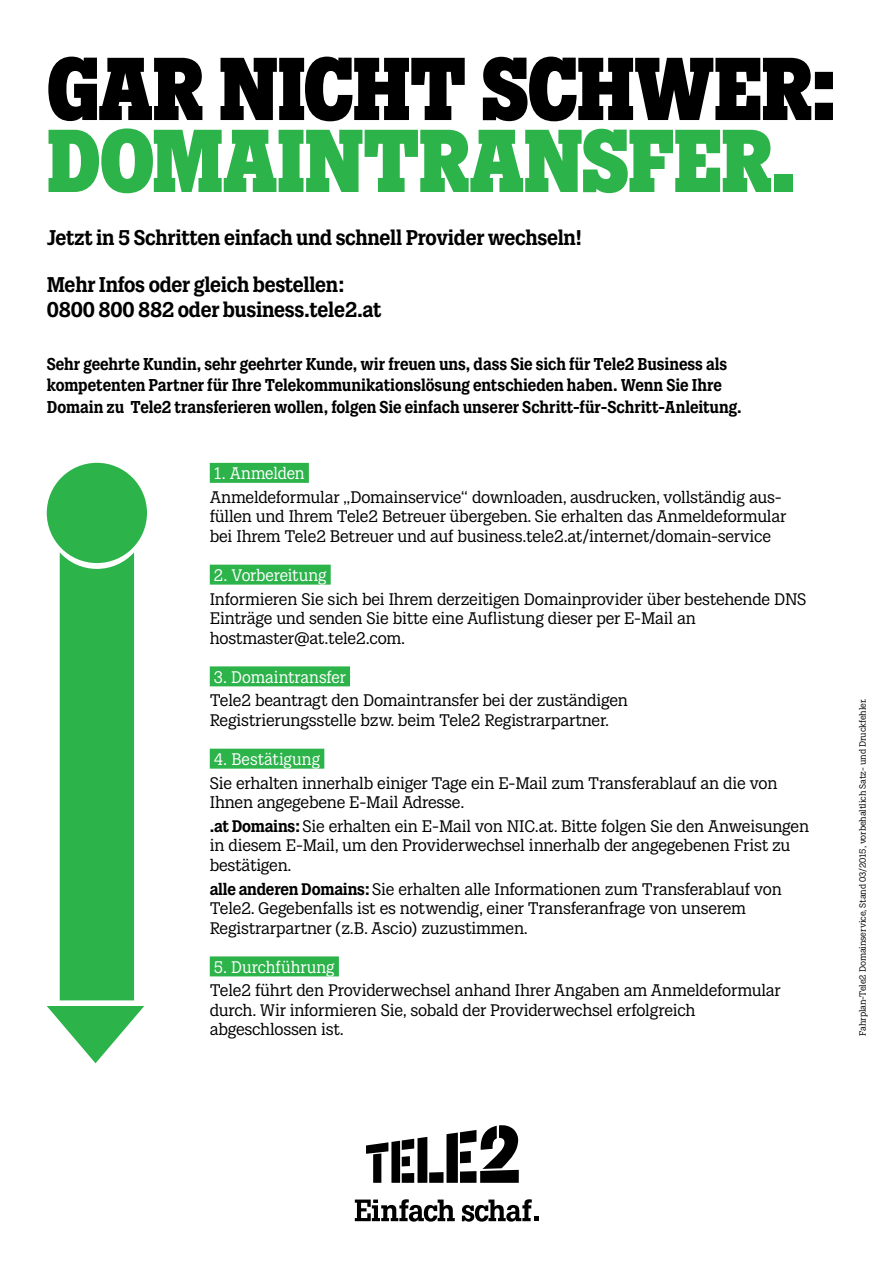
<style>
.page{position:relative;width:893px;height:1263px;background:#fff}
.page>*{position:absolute;margin:0;border:0;box-sizing:border-box;transform-origin:0 0}
.t1{font:800 87.75px "Tele 2 Slab";letter-spacing:-.01em;color:#000}
.t2{font:800 87.75px "Tele 2 Slab";letter-spacing:-.01em;color:#2cb34a}
.t3{font:700 21px/25.2px "Tele 2 Slab";letter-spacing:-.01em;color:#000}
.t4{font:700 16.95px/21.5px "Tele 2 Slab";color:#000}
.t5{font:16.5px/19.5px "Tele 2 Slab";letter-spacing:-.01em;color:#000}
.t6{font:16.5px "Tele 2 Slab";color:#fff}
.t7{font:9px "Tele 2 Slab";letter-spacing:-.01em;color:#000}
.s1{font-weight:700}
</style>
<div class="page">
<svg style="left:366px;top:1125px;width:153px;height:58px"></svg>
<svg style="left:355px;top:1199px;width:100px;height:22px"></svg>
<svg style="left:462px;top:1199px;width:76px;height:23px"></svg>
<div style="left:210px;top:463px;width:99px;height:20px;background:#2cb34a"></div>
<div style="left:210px;top:565px;width:121px;height:20px;background:#2cb34a"></div>
<div style="left:210px;top:666px;width:140px;height:20px;background:#2cb34a"></div>
<div style="left:210px;top:749px;width:114px;height:20px;background:#2cb34a"></div>
<div style="left:210px;top:956px;width:129px;height:20px;background:#2cb34a"></div>
<div style="left:47px;top:463px;width:100px;height:100px;background:#2cb34a;border-radius:50%"></div>
<div style="left:60px;top:552px;width:74px;height:448px;background:#2cb34a"></div>
<svg style="left:47px;top:1006px;width:97px;height:57px"></svg>
<h1 class="t1" style="left:47px;top:44px;width:791px">GAR NICHT SCHWER:</h1>
<h1 class="t2" style="left:47px;top:116px;width:751px">DOMAINTRANSFER.</h1>
<p class="t3" style="left:47px;top:226px;width:536px">Jetzt in 5 Schritten einfach und schnell Provider wechseln!</p>
<p class="t3" style="left:47px;top:272px;width:336px">Mehr Infos oder gleich bestellen:<br>0800 800 882 oder business.tele2.at</p>
<p class="t4" style="left:47px;top:353px;width:696px">Sehr geehrte Kundin, sehr geehrter Kunde, wir freuen uns, dass Sie sich für Tele2 Business als kompetenten Partner für Ihre Telekommunikationslösung entschieden haben. Wenn Sie Ihre<br>Domain zu Tele2 transferieren wollen, folgen Sie einfach unserer Schritt-für-Schritt-Anleitung.</p>
<p class="t6" style="left:214px;top:463px;width:92px">1. Anmelden</p>
<p class="t5" style="left:210px;top:487px;width:578px">Anmeldeformular „Domainservice“ downloaden, ausdrucken, vollständig aus&shy;füllen und Ihrem Tele2 Betreuer übergeben. Sie erhalten das Anmeldeformular bei Ihrem Tele2 Betreuer und auf business.tele2.at/internet/domain-service</p>
<p class="t6" style="left:214px;top:565px;width:114px">2. Vorbereitung</p>
<p class="t5" style="left:210px;top:589px;width:598px">Informieren Sie sich bei Ihrem derzeitigen Domainprovider über bestehende DNS<br>Einträge und senden Sie bitte eine Auflistung dieser per E-Mail an hostmaster@at.tele2.com.</p>
<p class="t6" style="left:214px;top:667px;width:133px">3. Domaintransfer</p>
<p class="t5" style="left:210px;top:691px;width:420px">Tele2 beantragt den Domaintransfer bei der zuständigen<br>Registrierungsstelle bzw. beim Tele2 Registrarpartner.</p>
<p class="t6" style="left:214px;top:749px;width:108px">4. Bestätigung</p>
<p class="t5" style="left:210px;top:773px;width:569px">Sie erhalten innerhalb einiger Tage ein E-Mail zum Transferablauf an die von<br>Ihnen angegebene E-Mail Adresse.</p>
<p class="t5" style="left:210px;top:816px;width:601px"><span class="s1">.at Domains:</span> Sie erhalten ein E-Mail von NIC.at. Bitte folgen Sie den Anweisungen in diesem E-Mail, um den Providerwechsel innerhalb der angegebenen Frist zu bestätigen.</p>
<p class="t5" style="left:210px;top:879px;width:574px"><span class="s1">alle anderen Domains:</span> Sie erhalten alle Informationen zum Transferablauf von<br>Tele2. Gegebenfalls ist es notwendig, einer Transferanfrage von unserem<br>Registrarpartner (z.B. Ascio) zuzustimmen.</p>
<p class="t6" style="left:214px;top:957px;width:122px">5. Durchführung</p>
<p class="t5" style="left:210px;top:981px;width:572px">Tele2 führt den Providerwechsel anhand Ihrer Angaben am Anmeldeformular durch. Wir informieren Sie, sobald der Providerwechsel erfolgreich abgeschlossen ist.</p>
<p class="t7" style="left:857px;top:1036px;width:339px;rotate:-90deg">Fahrplan-Tele2 Domainservice, Stand 03/2015, vorbehaltlich Satz- und Druckfehler.</p>
</div>
